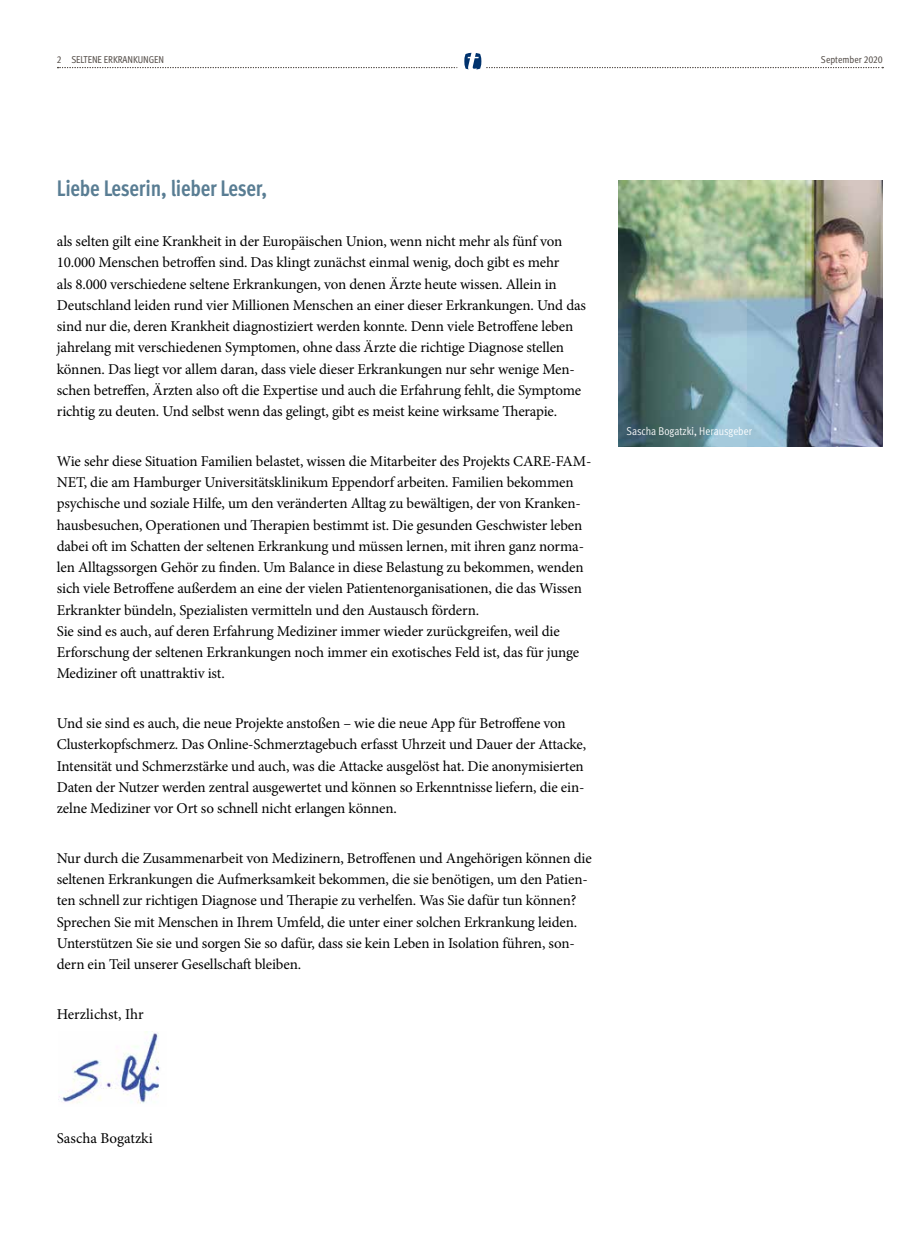
<style>
.page{position:relative;width:904px;height:1241px;background:#fff}
.page>*{position:absolute;margin:0;border:0;box-sizing:border-box;transform-origin:0 0}
.t1{font:700 22.5px "Meta Cond";letter-spacing:-.01em;color:#597d93;scale:.95 1}
.t2{font:15px/21.2px "Minion Pro";letter-spacing:-.01em;color:#000}
.t3{font:11.25px "Meta Cond Normal";letter-spacing:-.005em;color:#fff}
.t4{font:10px "Meta Cond";color:#544d48}
.s1{font-family:"Meta Cond Book Expert"}
</style>
<div class="page">
<img style="left:618px;top:180px;width:264px;height:266px">
<img style="left:58px;top:1031px;width:102px;height:73px">
<svg style="left:58px;top:53px;width:825px;height:17px"></svg>
<p class="t4" style="left:57px;top:55px;width:109px"><span class="s1">2</span> SELTENE ERKRANKUNGEN</p>
<p class="t4" style="left:821px;top:56px;width:63px">September <span class="s1">2020</span></p>
<h1 class="t1" style="left:57px;top:176px;width:223px">Liebe Leserin, lieber Leser,</h1>
<p class="t2" style="left:57px;top:231px;width:530px">als selten gilt eine Krankheit in der Europäischen Union, wenn nicht mehr als fünf von 10.000 Menschen betroffen sind. Das klingt zunächst einmal wenig, doch gibt es mehr<br>als 8.000 verschiedene seltene Erkrankungen, von denen Ärzte heute wissen. Allein in Deutschland leiden rund vier Millionen Menschen an einer dieser Erkrankungen. Und das sind nur die, deren Krankheit diagnostiziert werden konnte. Denn viele Betroffene leben jahrelang mit verschiedenen Symptomen, ohne dass Ärzte die richtige Diagnose stellen können. Das liegt vor allem daran, dass viele dieser Erkrankungen nur sehr wenige Men&shy;schen betreffen, Ärzten also oft die Expertise und auch die Erfahrung fehlt, die Symptome richtig zu deuten. Und selbst wenn das gelingt, gibt es meist keine wirksame Therapie.</p>
<p class="t2" style="left:57px;top:451px;width:536px">Wie sehr diese Situation Familien belastet, wissen die Mitarbeiter des Projekts CARE-FAM-NET, die am Hamburger Universitätsklinikum Eppendorf arbeiten. Familien bekommen psychische und soziale Hilfe, um den veränderten Alltag zu bewältigen, der von Kranken&shy;hausbesuchen, Operationen und Therapien bestimmt ist. Die gesunden Geschwister leben dabei oft im Schatten der seltenen Erkrankung und müssen lernen, mit ihren ganz norma&shy;len Alltagssorgen Gehör zu finden. Um Balance in diese Belastung zu bekommen, wenden sich viele Betroffene außerdem an eine der vielen Patientenorganisationen, die das Wissen Erkrankter bündeln, Spezialisten vermitteln und den Austausch fördern.<br>Sie sind es auch, auf deren Erfahrung Mediziner immer wieder zurückgreifen, weil die Erforschung der seltenen Erkrankungen noch immer ein exotisches Feld ist, das für junge Mediziner oft unattraktiv ist.</p>
<p class="t2" style="left:57px;top:713px;width:531px">Und sie sind es auch, die neue Projekte anstoßen – wie die neue App für Betroffene von Clusterkopfschmerz. Das Online-Schmerztagebuch erfasst Uhrzeit und Dauer der Attacke, Intensität und Schmerzstärke und auch, was die Attacke ausgelöst hat. Die anonymisierten Daten der Nutzer werden zentral ausgewertet und können so Erkenntnisse liefern, die ein&shy;zelne Mediziner vor Ort so schnell nicht erlangen können.</p>
<p class="t2" style="left:57px;top:848px;width:536px">Nur durch die Zusammenarbeit von Medizinern, Betroffenen und Angehörigen können die seltenen Erkrankungen die Aufmerksamkeit bekommen, die sie benötigen, um den Patien&shy;ten schnell zur richtigen Diagnose und Therapie zu verhelfen. Was Sie dafür tun können?<br>Sprechen Sie mit Menschen in Ihrem Umfeld, die unter einer solchen Erkrankung leiden.<br>Unterstützen Sie sie und sorgen Sie so dafür, dass sie kein Leben in Isolation führen, son&shy;dern ein Teil unserer Gesellschaft bleiben.</p>
<p class="t2" style="left:57px;top:1003px;width:88px">Herzlichst, Ihr</p>
<p class="t3" style="left:626px;top:426px;width:127px">Sascha Bogatzki, Herausgeber</p>
<p class="t2" style="left:57px;top:1127px;width:97px">Sascha Bogatzki</p>
</div>
